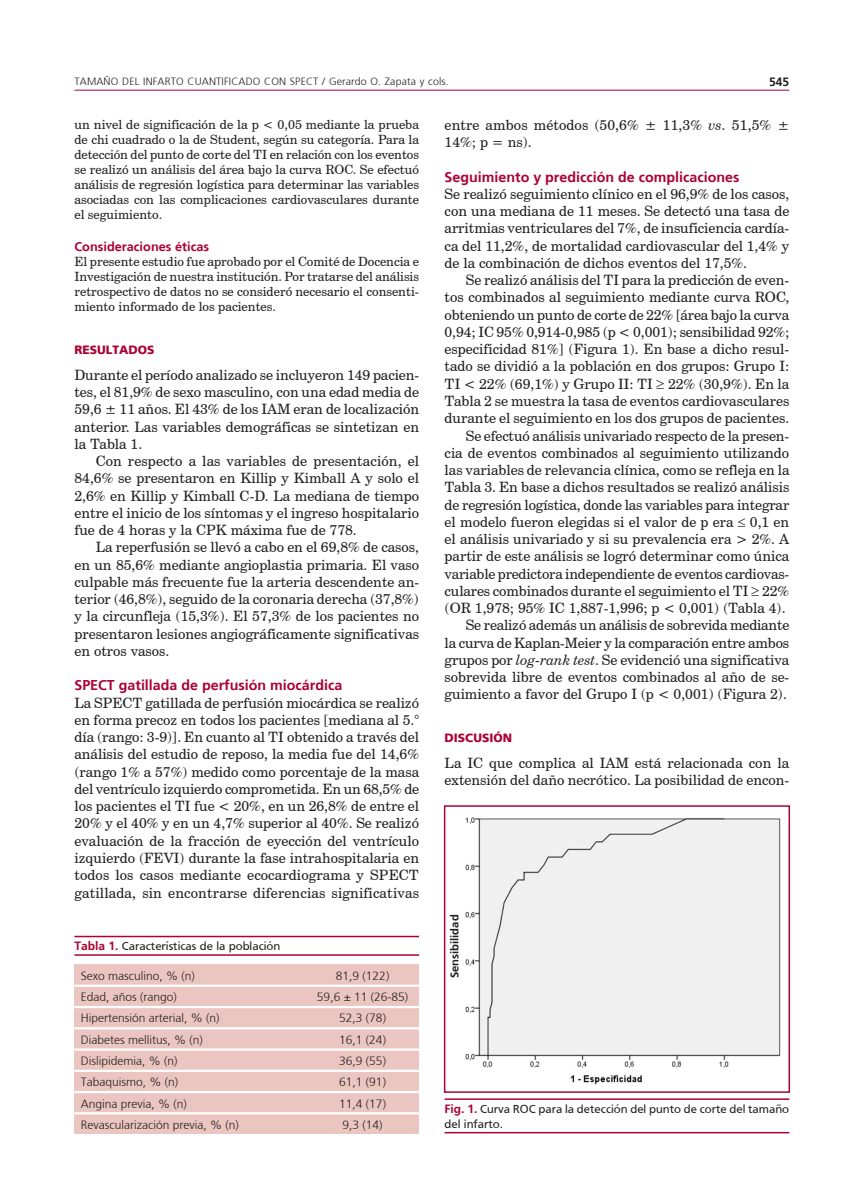
<style>
.page{position:relative;width:851px;height:1191px;background:#fff}
.page>*{position:absolute;margin:0;border:0;box-sizing:border-box;transform-origin:0 0}
.texto{font:14.25px/17.2px "Century Schoolbook BT";color:#231f20;text-align:justify}
.texto1{font:14.25px/17.2px "Century Schoolbook BT";color:#231f20;text-align:justify}
.subtit1n{font:700 14.25px "Frutiger";color:#ab0333}
.texto3{font:12.75px/15px "Century Schoolbook BT";color:#231f20;text-align:justify}
.subtit2n{font:700 12.75px "Frutiger";color:#ab0333}
.tabla{font:300 12px "Frutiger";color:#231f20}
.epigrafe{font:12px/15px "Frutiger";color:#231f20}
.tabla_tit_c_raya{font:12px "Frutiger";color:#231f20}
.subtit{font:900 12px "Frutiger";color:#ab0333}
.t1{font:700 12px "Frutiger";color:#231f20}
.tabla-2{font:700 11.25px "Frutiger";color:#231f20}
.t2{font:300 10.5px "Frutiger";letter-spacing:.015em;color:#231f20}
.s1{font-weight:700;color:#ab0333}
.s2{font-style:italic}
</style>
<div class="page">
<hr style="left:74px;top:90px;width:715px;height:1px;background:#ab0333">
<div style="left:74px;top:964px;width:345px;height:169px;background:#ebc6c1"></div>
<hr style="left:74px;top:935px;width:345px;height:2px;background:#ab0333">
<hr style="left:74px;top:954px;width:345px;height:1px;background:#ab0333">
<hr style="left:74px;top:984px;width:345px;height:3px;background:#fff">
<hr style="left:74px;top:1006px;width:345px;height:2px;background:#fff">
<hr style="left:74px;top:1027px;width:345px;height:2px;background:#fff">
<hr style="left:74px;top:1048px;width:345px;height:2px;background:#fff">
<hr style="left:74px;top:1069px;width:345px;height:3px;background:#fff">
<hr style="left:74px;top:1091px;width:345px;height:2px;background:#fff">
<hr style="left:74px;top:1112px;width:345px;height:2px;background:#fff">
<img style="left:465px;top:817px;width:316px;height:268px">
<div style="left:444px;top:805px;width:346px;height:287px;border:2px solid #ab0333"></div>
<hr style="left:444px;top:1098px;width:345px;height:2px;background:#ab0333">
<hr style="left:444px;top:1132px;width:345px;height:1px;background:#ab0333">
<p class="t2" style="left:74px;top:76px;width:375px">TAMAÑO DEL INFARTO CUANTIFICADO CON SPECT / Gerardo O. Zapata y cols.</p>
<p class="t1" style="left:769px;top:75px;width:22px">545</p>
<p class="texto3" style="left:74px;top:117px;width:346px">un nivel de significación de la p &lt; 0,05 mediante la prueba de chi cuadrado o la de Student, según su categoría. Para la detección del punto de corte del TI en relación con los eventos se realizó un análisis del área bajo la curva ROC. Se efectuó análisis de regresión logística para determinar las variables asociadas con las complicaciones cardiovasculares durante el seguimiento.</p>
<p class="subtit2n" style="left:74px;top:239px;width:136px">Consideraciones éticas</p>
<p class="texto3" style="left:74px;top:254px;width:346px">El presente estudio fue aprobado por el Comité de Docencia e Investigación de nuestra institución. Por tratarse del análisis retrospectivo de datos no se consideró necesario el consenti&shy;miento informado de los pacientes.</p>
<p class="subtit" style="left:74px;top:342px;width:82px">RESULTADOS</p>
<p class="texto1" style="left:74px;top:366px;width:346px">Durante el período analizado se incluyeron 149 pacien&shy;tes, el 81,9% de sexo masculino, con una edad media de 59,6 ± 11 años. El 43% de los IAM eran de localización anterior. Las variables demográficas se sintetizan en la Tabla 1.</p>
<p class="texto" style="left:74px;top:452px;width:346px;text-indent:21px">Con respecto a las variables de presentación, el 84,6% se presentaron en Killip y Kimball A y solo el 2,6% en Killip y Kimball C-D. La mediana de tiempo entre el inicio de los síntomas y el ingreso hospitalario fue de 4 horas y la CPK máxima fue de 778.</p>
<p class="texto" style="left:74px;top:538px;width:346px;text-indent:21px">La reperfusión se llevó a cabo en el 69,8% de casos, en un 85,6% mediante angioplastia primaria. El vaso culpable más frecuente fue la arteria descendente an&shy;terior (46,8%), seguido de la coronaria derecha (37,8%) y la circunfleja (15,3%). El 57,3% de los pacientes no presentaron lesiones angiográficamente significativas en otros vasos.</p>
<p class="subtit1n" style="left:74px;top:677px;width:269px">SPECT gatillada de perfusión miocárdica</p>
<p class="texto1" style="left:74px;top:694px;width:346px">La SPECT gatillada de perfusión miocárdica se realizó en forma precoz en todos los pacientes [mediana al 5.° día (rango: 3-9)]. En cuanto al TI obtenido a través del análisis del estudio de reposo, la media fue del 14,6% (rango 1% a 57%) medido como porcentaje de la masa del ventrículo izquierdo comprometida. En un 68,5% de los pacientes el TI fue &lt; 20%, en un 26,8% de entre el 20% y el 40% y en un 4,7% superior al 40%. Se realizó evaluación de la fracción de eyección del ventrículo izquierdo (FEVI) durante la fase intrahospitalaria en todos los casos mediante ecocardiograma y SPECT gatillada, sin encontrarse diferencias significativas</p>
<p class="tabla_tit_c_raya" style="left:74px;top:939px;width:207px"><span class="s1">Tabla 1.</span> Características de la población</p>
<p class="tabla" style="left:81px;top:969px;width:116px">Sexo masculino, % (n)</p>
<p class="tabla" style="left:336px;top:969px;width:55px">81,9 (122)</p>
<p class="tabla" style="left:81px;top:990px;width:98px">Edad, años (rango)</p>
<p class="tabla" style="left:317px;top:990px;width:93px">59,6 ± 11 (26-85)</p>
<p class="tabla" style="left:81px;top:1011px;width:140px">Hipertensión arterial, % (n)</p>
<p class="tabla" style="left:339px;top:1011px;width:48px">52,3 (78)</p>
<p class="tabla" style="left:81px;top:1032px;width:124px">Diabetes mellitus, % (n)</p>
<p class="tabla" style="left:339px;top:1032px;width:48px">16,1 (24)</p>
<p class="tabla" style="left:81px;top:1054px;width:98px">Dislipidemia, % (n)</p>
<p class="tabla" style="left:339px;top:1054px;width:48px">36,9 (55)</p>
<p class="tabla" style="left:81px;top:1075px;width:99px">Tabaquismo, % (n)</p>
<p class="tabla" style="left:339px;top:1075px;width:48px">61,1 (91)</p>
<p class="tabla" style="left:81px;top:1096px;width:108px">Angina previa, % (n)</p>
<p class="tabla" style="left:339px;top:1096px;width:48px">11,4 (17)</p>
<p class="tabla" style="left:81px;top:1118px;width:160px">Revascularización previa, % (n)</p>
<p class="tabla" style="left:342px;top:1118px;width:42px">9,3 (14)</p>
<p class="texto1" style="left:444px;top:116px;width:346px">entre ambos métodos (50,6% ± 11,3% <span class="s2">vs.</span> 51,5% ±<br>14%; p = ns).</p>
<p class="subtit1n" style="left:444px;top:168px;width:296px">Seguimiento y predicción de complicaciones</p>
<p class="texto1" style="left:444px;top:185px;width:346px">Se realizó seguimiento clínico en el 96,9% de los casos, con una mediana de 11 meses. Se detectó una tasa de arritmias ventriculares del 7%, de insuficiencia cardía&shy;ca del 11,2%, de mortalidad cardiovascular del 1,4% y de la combinación de dichos eventos del 17,5%.</p>
<p class="texto" style="left:444px;top:271px;width:346px;text-indent:21px">Se realizó análisis del TI para la predicción de even&shy;tos combinados al seguimiento mediante curva ROC, obteniendo un punto de corte de 22% [área bajo la curva 0,94; IC 95% 0,914-0,985 (p &lt; 0,001); sensibilidad 92%; especificidad 81%] (Figura 1). En base a dicho resul&shy;tado se dividió a la población en dos grupos: Grupo I:<br>TI &lt; 22% (69,1%) y Grupo II: TI ≥ 22% (30,9%). En la Tabla 2 se muestra la tasa de eventos cardiovasculares durante el seguimiento en los dos grupos de pacientes.</p>
<p class="texto" style="left:444px;top:426px;width:346px;text-indent:21px">Se efectuó análisis univariado respecto de la presen&shy;cia de eventos combinados al seguimiento utilizando las variables de relevancia clínica, como se refleja en la Tabla 3. En base a dichos resultados se realizó análisis de regresión logística, donde las variables para integrar el modelo fueron elegidas si el valor de p era ≤ 0,1 en el análisis univariado y si su prevalencia era &gt; 2%. A partir de este análisis se logró determinar como única variable predictora independiente de eventos cardiovas&shy;culares combinados durante el seguimiento el TI ≥ 22% (OR 1,978; 95% IC 1,887-1,996; p &lt; 0,001) (Tabla 4).</p>
<p class="texto" style="left:444px;top:616px;width:346px;text-indent:21px">Se realizó además un análisis de sobrevida mediante la curva de Kaplan-Meier y la comparación entre ambos grupos por <span class="s2">log-rank test</span>. Se evidenció una significativa sobrevida libre de eventos combinados al año de se&shy;guimiento a favor del Grupo I (p &lt; 0,001) (Figura 2).</p>
<p class="subtit" style="left:444px;top:731px;width:69px">DISCUSIÓN</p>
<p class="texto1" style="left:444px;top:754px;width:346px">La IC que complica al IAM está relacionada con la extensión del daño necrótico. La posibilidad de encon-</p>
<p class="tabla-2" style="left:448px;top:978px;width:65px;rotate:-90deg">Sensibilidad</p>
<p class="epigrafe" style="left:444px;top:1101px;width:346px"><span class="s1">Fig. 1.</span> Curva ROC para la detección del punto de corte del tamaño del infarto.</p>
</div>
